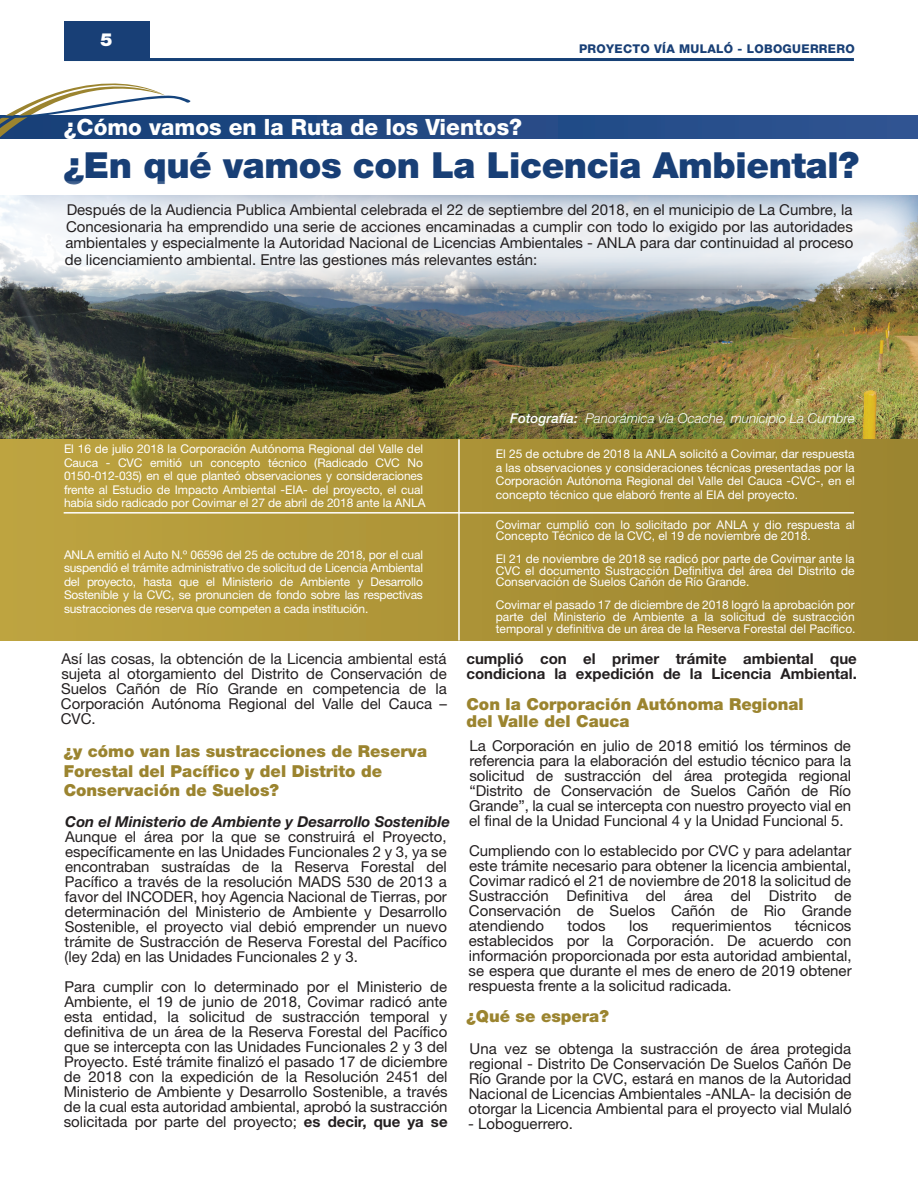
<style>
.page{position:relative;width:918px;height:1188px;background:#fff}
.page>*{position:absolute;margin:0;border:0;box-sizing:border-box;transform-origin:0 0}
.t1{font:900 36px "Helvetica Neue";letter-spacing:-.01em;color:#183f76}
.t2{font:800 22.5px "Helvetica Neue";color:#fff}
.t3{font:900 18px "Helvetica Neue";color:#fff}
.t4{font:900 16.5px/19.5px "Helvetica Neue";color:#9b842f}
.t5{font:15px/15px "Helvetica Neue";color:#231f20;text-align:justify}
.t6{font:700 15px/15px "Helvetica Neue";color:#231f20}
.t7{font:italic 700 15px "Helvetica Neue";color:#231f20}
.t8{font:italic 300 13.5px "Helvetica Neue";color:#fff}
.t9{font:12px/13.5px "Helvetica Neue";letter-spacing:-.01em;color:#fff;text-align:justify}
.t10{font:800 12px "Helvetica Neue LT Com";letter-spacing:.025em;color:#183f76}
.s1{font-weight:500}
.s2{font-weight:700}
</style>
<div class="page">
<div style="left:0;top:115px;width:918px;height:24px;background:#264b87"></div>
<svg style="left:0;top:83px;width:191px;height:56px"></svg>
<img style="left:0;top:289px;width:918px;height:150px">
<svg style="left:0;top:195px;width:918px;height:94px"></svg>
<hr style="left:64px;top:58px;width:790px;height:3px;background:#164076">
<div style="left:64px;top:21px;width:85px;height:38px;background:#183f76"></div>
<div style="left:0;top:439px;width:918px;height:201px;background:linear-gradient(to right,#bea440,#9b842f)"></div>
<hr style="left:64px;top:512px;width:790px;height:2px;background:#fff">
<hr style="left:458px;top:439px;width:2px;height:201px;background:#fff">
<p class="t3" style="left:101px;top:29px;width:14px">5</p>
<h2 class="t2" style="left:64px;top:113px;width:460px">¿Cómo vamos en la Ruta de los Vientos?</h2>
<p class="t10" style="left:579px;top:42px;width:277px">PROYECTO VÍA MULALÓ - LOBOGUERRERO</p>
<h1 class="t1" style="left:64px;top:144px;width:797px">¿En qué vamos con La Licencia Ambiental?</h1>
<p class="t5" style="left:65px;top:202px;width:790px;line-height:16.5px">Después de la Audiencia Publica Ambiental celebrada el 22 de septiembre del 2018, en el municipio de La Cumbre, la Concesionaria ha emprendido una serie de acciones encaminadas a cumplir con todo lo exigido por las autoridades ambientales y especialmente la Autoridad Nacional de Licencias Ambientales - ANLA para dar continuidad al proceso de licenciamiento ambiental. Entre las gestiones más relevantes están:</p>
<p class="t8" style="left:510px;top:407px;width:346px"><span class="s1">Fotografía:</span> Panorámica vía Ocache, municipio La Cumbre</p>
<p class="t9" style="left:64px;top:442px;width:363px;text-align:left">El 16 de julio 2018 la Corporación Autónoma Regional del Valle del Cauca - CVC emitió un concepto técnico (Radicado CVC No 0150-012-035) en el que planteó observaciones y consideraciones frente al Estudio de Impacto Ambiental -EIA- del proyecto, el cual había sido radicado por Covimar el 27 de abril de 2018 ante la ANLA</p>
<p class="t9" style="left:496px;top:447px;width:361px">El 25 de octubre de 2018 la ANLA solicitó a Covimar, dar respuesta a las observaciones y consideraciones técnicas presentadas por la Corporación Autónoma Regional del Valle del Cauca -CVC-, en el concepto técnico que elaboró frente al EIA del proyecto.</p>
<p class="t9" style="left:496px;top:518px;width:361px;line-height:11.6px">Covimar cumplió con lo solicitado por ANLA y dio respuesta al<br>Concepto Técnico de la CVC, el 19 de noviembre de 2018.</p>
<p class="t9" style="left:496px;top:553px;width:360px;line-height:11.6px">El 21 de noviembre de 2018 se radicó por parte de Covimar ante la CVC el documento Sustracción Definitiva del área del Distrito de Conservación de Suelos Cañón de Río Grande.</p>
<p class="t9" style="left:496px;top:599px;width:361px;line-height:11.6px">Covimar el pasado 17 de diciembre de 2018 logró la aprobación por parte del Ministerio de Ambiente a la solicitud de sustracción temporal y definitiva de un área de la Reserva Forestal del Pacífico.</p>
<p class="t9" style="left:64px;top:547px;width:360px">ANLA emitió el Auto N.º 06596 del 25 de octubre de 2018, por el cual suspendió el trámite administrativo de solicitud de Licencia Ambiental del proyecto, hasta que el Ministerio de Ambiente y Desarrollo Sostenible y la CVC, se pronuncien de fondo sobre las respectivas sustracciones de reserva que competen a cada institución.</p>
<p class="t5" style="left:61px;top:651px;width:388px">Así las cosas, la obtención de la Licencia ambiental está sujeta al otorgamiento del Distrito de Conservación de Suelos Cañón de Río Grande en competencia de la Corporación Autónoma Regional del Valle del Cauca – CVC.</p>
<p class="t4" style="left:64px;top:742px;width:365px">¿y cómo van las sustracciones de Reserva<br>Forestal del Pacífico y del Distrito de<br>Conservación de Suelos?</p>
<p class="t7" style="left:65px;top:810px;width:386px">Con el Ministerio de Ambiente y Desarrollo Sostenible</p>
<p class="t5" style="left:65px;top:829px;width:384px">Aunque el área por la que se construirá el Proyecto, específicamente en las Unidades Funcionales 2 y 3, ya se encontraban sustraídas de la Reserva Forestal del Pacífico a través de la resolución MADS 530 de 2013 a favor del INCODER, hoy Agencia Nacional de Tierras, por determinación del Ministerio de Ambiente y Desarrollo Sostenible, el proyecto vial debió emprender un nuevo trámite de Sustracción de Reserva Forestal del Pacífico (ley 2da) en las Unidades Funcionales 2 y 3.</p>
<p class="t5" style="left:64px;top:979px;width:385px">Para cumplir con lo determinado por el Ministerio de Ambiente, el 19 de junio de 2018, Covimar radicó ante esta entidad, la solicitud de sustracción temporal y definitiva de un área de la Reserva Forestal del Pacífico que se intercepta con las Unidades Funcionales 2 y 3 del Proyecto. Esté trámite finalizó el pasado 17 de diciembre de 2018 con la expedición de la Resolución 2451 del Ministerio de Ambiente y Desarrollo Sostenible, a través de la cual esta autoridad ambiental, aprobó la sustracción solicitada por parte del proyecto; <span class="s2">es decir, que ya se</span></p>
<p class="t6" style="left:466px;top:651px;width:392px">cumplió con el primer trámite ambiental que condiciona la expedición de la Licencia Ambiental.</p>
<p class="t4" style="left:466px;top:696px;width:339px;line-height:16.5px">Con la Corporación Autónoma Regional del Valle del Cauca</p>
<p class="t5" style="left:469px;top:738px;width:383px">La Corporación en julio de 2018 emitió los términos de referencia para la elaboración del estudio técnico para la solicitud de sustracción del área protegida regional “Distrito de Conservación de Suelos Cañón de Río Grande”, la cual se intercepta con nuestro proyecto vial en el final de la Unidad Funcional 4 y la Unidad Funcional 5.</p>
<p class="t5" style="left:469px;top:843px;width:384px">Cumpliendo con lo establecido por CVC y para adelantar este trámite necesario para obtener la licencia ambiental, Covimar radicó el 21 de noviembre de 2018 la solicitud de Sustracción Definitiva del área del Distrito de Conservación de Suelos Cañón de Rio Grande atendiendo</p>
<p class="t5" style="left:469px;top:918px;width:385px;text-indent:326px">técnicos establecidos por la Corporación. De acuerdo con información proporcionada por esta autoridad ambiental, se espera que durante el mes de enero de 2019 obtener respuesta frente a la solicitud radicada.</p>
<p class="t5" style="left:567px;top:918px;width:40px">todos</p>
<p class="t5" style="left:629px;top:918px;width:21px">los</p>
<p class="t5" style="left:672px;top:918px;width:101px">requerimientos</p>
<p class="t4" style="left:466px;top:1007px;width:144px">¿Qué se espera?</p>
<p class="t5" style="left:469px;top:1041px;width:385px">Una vez se obtenga la sustracción de área protegida regional - Distrito De Conservación De Suelos Cañón De Río Grande por la CVC, estará en manos de la Autoridad Nacional de Licencias Ambientales -ANLA- la decisión de otorgar la Licencia Ambiental para el proyecto vial Mulaló</p>
<p class="t5" style="left:468px;top:1116px;width:106px">- Loboguerrero.</p>
</div>
